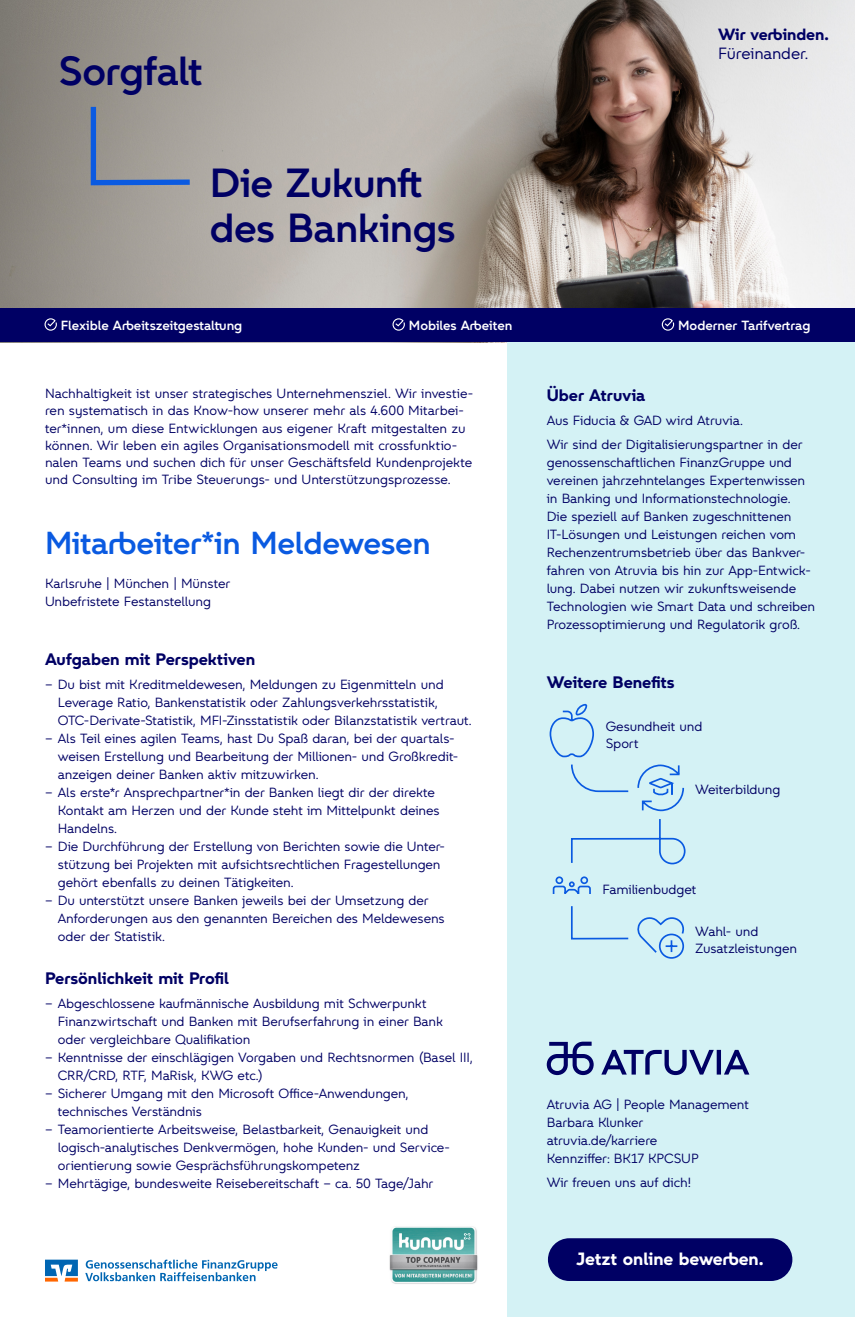
<style>
.page{position:relative;width:855px;height:1317px;background:#fff}
.page>*{position:absolute;margin:0;border:0;box-sizing:border-box;transform-origin:0 0}
.t1{font:500 41.25px/45.1px "VIA Type";letter-spacing:-.015em;color:#000064}
.t2{font:500 32.25px "VIA Type";letter-spacing:-.01em;color:#0a5ae1}
.t3{font:700 18.08px "VIA Type";letter-spacing:-.005em;color:#fff}
.t4{font:700 16.88px "VIA Type";color:#000064}
.t5{font:700 16.5px "VIA Type";letter-spacing:-.005em;color:#000064}
.t6{font:16.5px "VIA Type";letter-spacing:-.015em;color:#000064}
.t7{font:13.5px/18px "VIA Type";letter-spacing:-.01em;color:#000064}
.t8{font:500 13.5px "VIA Type";letter-spacing:-.005em;color:#fff}
</style>
<div class="page">
<img style="left:0;top:0;width:855px;height:308px">
<svg style="left:88px;top:102px;width:107px;height:86px;background:#91959c"></svg>
<div style="left:508px;top:342px;width:347px;height:975px;background:#d4f2f5"></div>
<div style="left:0;top:308px;width:855px;height:34px;background:#000064"></div>
<svg style="left:44px;top:318px;width:13px;height:13px"></svg>
<svg style="left:392px;top:318px;width:13px;height:13px"></svg>
<svg style="left:661px;top:318px;width:14px;height:13px"></svg>
<svg style="left:571px;top:906px;width:58px;height:34px"></svg>
<svg style="left:549px;top:703px;width:137px;height:162px"></svg>
<svg style="left:637px;top:917px;width:48px;height:42px"></svg>
<svg style="left:552px;top:876px;width:39px;height:18px"></svg>
<img style="left:389px;top:1226px;width:89px;height:58px">
<div style="left:548px;top:1238px;width:244px;height:43px;background:#000064;border-radius:21px"></div>
<svg style="left:85px;top:1260px;width:193px;height:21px"></svg>
<svg style="left:45px;top:1260px;width:33px;height:22px"></svg>
<svg style="left:601px;top:1050px;width:148px;height:25px"></svg>
<svg style="left:547px;top:1042px;width:47px;height:33px"></svg>
<h1 class="t1" style="left:59px;top:47px;width:146px">Sorgfalt</h1>
<h1 class="t1" style="left:210px;top:159px;width:247px">Die Zukunft des Bankings</h1>
<p class="t5" style="left:718px;top:23px;width:112px">Wir verbinden.</p>
<p class="t6" style="left:718px;top:43px;width:92px">Füreinander.</p>
<p class="t8" style="left:61px;top:316px;width:183px">Flexible Arbeitszeitgestaltung</p>
<p class="t8" style="left:409px;top:316px;width:105px">Mobiles Arbeiten</p>
<p class="t8" style="left:678px;top:316px;width:134px">Moderner Tarifvertrag</p>
<p class="t7" style="left:45px;top:385px;width:429px;line-height:17.2px">Nachhaltigkeit ist unser strategisches Unternehmensziel. Wir investie&shy;ren systematisch in das Know-how unserer mehr als 4.600 Mitarbei&shy;ter*innen, um diese Entwicklungen aus eigener Kraft mitgestalten zu können. Wir leben ein agiles Organisationsmodell mit crossfunktio&shy;nalen Teams und suchen dich für unser Geschäftsfeld Kundenprojekte und Consulting im Tribe Steuerungs- und Unterstützungsprozesse.</p>
<h2 class="t2" style="left:45px;top:522px;width:387px">Mitarbeiter*in Meldewesen</h2>
<p class="t7" style="left:45px;top:574px;width:187px;line-height:17.6px">Karlsruhe | München | Münster<br>Unbefristete Festanstellung</p>
<p class="t4" style="left:45px;top:649px;width:212px">Aufgaben mit Perspektiven</p>
<p class="t7" style="left:58px;top:675px;width:415px;text-indent:-13px">– Du bist mit Kreditmeldewesen, Meldungen zu Eigenmitteln und<br>Leverage Ratio, Bankenstatistik oder Zahlungsverkehrsstatistik,<br>OTC-Derivate-Statistik, MFI-Zinsstatistik oder Bilanzstatistik vertraut.</p>
<p class="t7" style="left:58px;top:729px;width:400px;text-indent:-13px">– Als Teil eines agilen Teams, hast Du Spaß daran, bei der quartals&shy;weisen Erstellung und Bearbeitung der Millionen- und Großkredit&shy;anzeigen deiner Banken aktiv mitzuwirken.</p>
<p class="t7" style="left:58px;top:783px;width:384px;text-indent:-13px">– Als erste*r Ansprechpartner*in der Banken liegt dir der direkte<br>Kontakt am Herzen und der Kunde steht im Mittelpunkt deines<br>Handelns.</p>
<p class="t7" style="left:58px;top:837px;width:387px;text-indent:-13px">– Die Durchführung der Erstellung von Berichten sowie die Unter&shy;stützung bei Projekten mit aufsichtsrechtlichen Fragestellungen gehört ebenfalls zu deinen Tätigkeiten.</p>
<p class="t7" style="left:58px;top:891px;width:389px;text-indent:-13px">– Du unterstützt unsere Banken jeweils bei der Umsetzung der<br>Anforderungen aus den genannten Bereichen des Meldewesens oder der Statistik.</p>
<p class="t4" style="left:45px;top:967px;width:186px">Persönlichkeit mit Profil</p>
<p class="t7" style="left:58px;top:994px;width:387px;text-indent:-13px">– Abgeschlossene kaufmännische Ausbildung mit Schwerpunkt<br>Finanzwirtschaft und Banken mit Berufserfahrung in einer Bank oder vergleichbare Qualifikation</p>
<p class="t7" style="left:58px;top:1048px;width:417px;text-indent:-13px">– Kenntnisse der einschlägigen Vorgaben und Rechtsnormen (Basel III,<br>CRR/CRD, RTF, MaRisk, KWG etc.)</p>
<p class="t7" style="left:58px;top:1084px;width:353px;text-indent:-13px">– Sicherer Umgang mit den Microsoft Office-Anwendungen, technisches Verständnis</p>
<p class="t7" style="left:58px;top:1120px;width:392px;text-indent:-13px">– Teamorientierte Arbeitsweise, Belastbarkeit, Genauigkeit und logisch-analytisches Denkvermögen, hohe Kunden- und Service&shy;orientierung sowie Gesprächsführungskompetenz</p>
<p class="t7" style="left:45px;top:1174px;width:390px">– Mehrtägige, bundesweite Reisebereitschaft – ca. 50 Tage/Jahr</p>
<p class="t4" style="left:547px;top:385px;width:100px">Über Atruvia</p>
<p class="t7" style="left:547px;top:409px;width:257px;line-height:24px">Aus Fiducia &amp; GAD wird Atruvia.<br>Wir sind der Digitalisierungspartner in der</p>
<p class="t7" style="left:547px;top:454px;width:270px">genossenschaftlichen FinanzGruppe und vereinen jahrzehntelanges Expertenwissen in Banking und Informationstechnologie.<br>Die speziell auf Banken zugeschnittenen IT-Lösungen und Leistungen reichen vom Rechenzentrumsbetrieb über das Bankver&shy;fahren von Atruvia bis hin zur App-Entwick&shy;lung. Dabei nutzen wir zukunftsweisende Technologien wie Smart Data und schreiben Prozessoptimierung und Regulatorik groß.</p>
<p class="t4" style="left:547px;top:671px;width:129px">Weitere Benefits</p>
<p class="t7" style="left:606px;top:717px;width:98px;line-height:17.2px">Gesundheit und<br>Sport</p>
<p class="t7" style="left:695px;top:780px;width:87px">Weiterbildung</p>
<p class="t7" style="left:602px;top:880px;width:96px">Familienbudget</p>
<p class="t7" style="left:695px;top:922px;width:103px;line-height:17.2px">Wahl- und<br>Zusatzleistungen</p>
<p class="t7" style="left:547px;top:1095px;width:204px">Atruvia AG | People Management<br>Barbara Klunker atruvia.de/karriere<br>Kennziffer: BK17 KPCSUP</p>
<p class="t7" style="left:547px;top:1173px;width:146px">Wir freuen uns auf dich!</p>
<h3 class="t3" style="left:577px;top:1248px;width:189px">Jetzt online bewerben.</h3>
</div>
